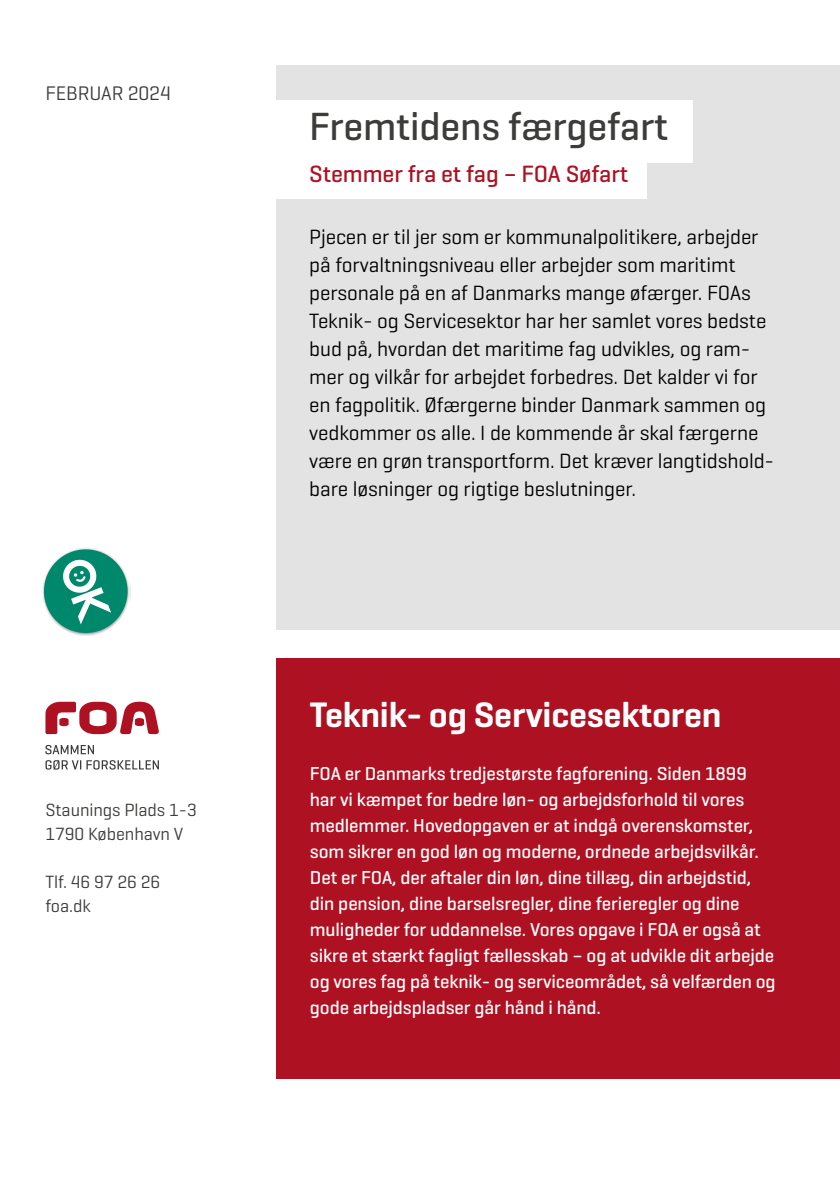
<style>
.page{position:relative;width:840px;height:1191px;background:#fff}
.page>*{position:absolute;margin:0;border:0;box-sizing:border-box;transform-origin:0 0}
.t1{font:500 40px "Geogrotesque";letter-spacing:-.005em;color:#3c3c3b}
.t2{font:600 36px "Geogrotesque";letter-spacing:-.005em;color:#fff}
.t3{font:500 24px "Geogrotesque";letter-spacing:-.005em;color:#ae1122}
.t4{font:21px/28px "Geogrotesque";letter-spacing:-.005em;color:#000}
.t5{font:20px "Geogrotesque";letter-spacing:-.005em;color:#3c3c3b}
.t6{font:500 19px/26px "Geogrotesque";letter-spacing:-.005em;color:#fff}
.t7{font:18px/24px "Geogrotesque";letter-spacing:-.005em;color:#3c3c3b}
</style>
<div class="page">
<div style="left:277px;top:658px;width:562px;height:420px;background:#ae1122"></div>
<div style="left:277px;top:65px;width:562px;height:565px;background:#e3e3e3"></div>
<div style="left:272px;top:100px;width:420px;height:62px;background:#fff"></div>
<div style="left:272px;top:154px;width:374px;height:45px;background:#fff"></div>
<svg style="left:45px;top:701px;width:114px;height:33px"></svg>
<svg style="left:45px;top:760px;width:114px;height:10px"></svg>
<svg style="left:45px;top:745px;width:49px;height:9px"></svg>
<img style="left:42px;top:548px;width:88px;height:88px">
<div style="left:44px;top:549px;width:83px;height:84px;background:#00886c;border-radius:50%"></div>
<svg style="left:61px;top:557px;width:50px;height:67px"></svg>
<p class="t5" style="left:45px;top:81px;width:127px">FEBRUAR 2024</p>
<p class="t7" style="left:45px;top:797px;width:153px">Staunings Plads 1-3<br>1790 København V</p>
<p class="t7" style="left:45px;top:869px;width:116px">Tlf. 46 97 26 26 foa.dk</p>
<h1 class="t1" style="left:309px;top:102px;width:360px">Fremtidens færgefart</h1>
<p class="t3" style="left:309px;top:159px;width:320px">Stemmer fra et fag – FOA Søfart</p>
<p class="t4" style="left:309px;top:222px;width:466px">Pjecen er til jer som er kommunalpolitikere, arbejder på forvaltningsniveau eller arbejder som maritimt personale på en af Danmarks mange øfærger. FOAs Teknik- og Servicesektor har her samlet vores bedste bud på, hvordan det maritime fag udvikles, og ram&shy;mer og vilkår for arbejdet forbedres. Det kalder vi for en fagpolitik. Øfærgerne binder Danmark sammen og vedkommer os alle. I de kommende år skal færgerne være en grøn transportform. Det kræver langtidshold&shy;bare løsninger og rigtige beslutninger.</p>
<h2 class="t2" style="left:310px;top:693px;width:413px">Teknik- og Servicesektoren</h2>
<p class="t6" style="left:310px;top:759px;width:467px">FOA er Danmarks tredjestørste fagforening. Siden 1899 har vi kæmpet for bedre løn- og arbejdsforhold til vores medlemmer. Hovedopgaven er at indgå overenskomster, som sikrer en god løn og moderne, ordnede arbejdsvilkår.<br>Det er FOA, der aftaler din løn, dine tillæg, din arbejdstid, din pension, dine barselsregler, dine ferieregler og dine muligheder for uddannelse. Vores opgave i FOA er også at sikre et stærkt fagligt fællesskab – og at udvikle dit arbejde og vores fag på teknik- og serviceområdet, så velfærden og gode arbejdspladser går hånd i hånd.</p>
</div>
